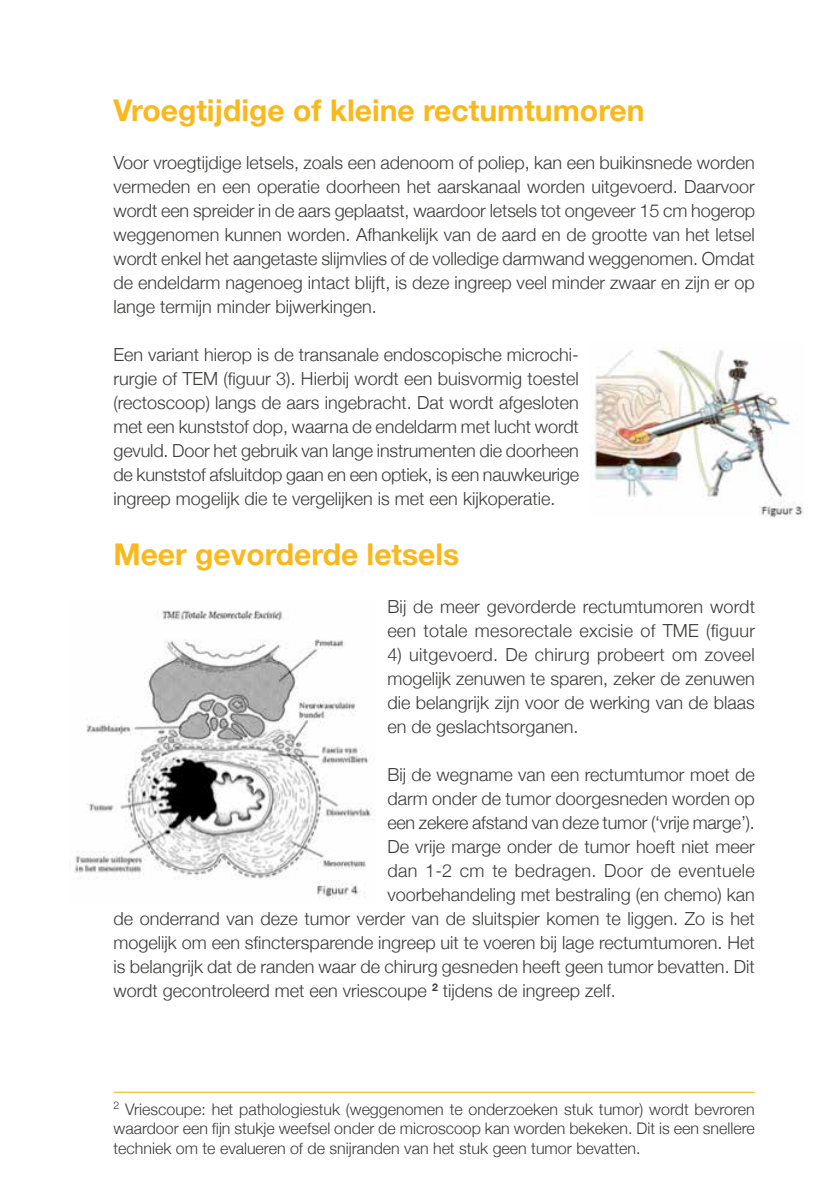
<style>
.page{position:relative;width:840px;height:1191px;background:#fff}
.page>*{position:absolute;margin:0;border:0;box-sizing:border-box;transform-origin:0 0}
.t1{font:700 30px "Helvetica Neue";color:#fbb81d}
.t2{font:300 18px/24px "Helvetica Neue";color:#3a3a39;text-align:justify}
.t3{font:300 16px/19.2px "Helvetica Neue";color:#3a3a39;text-align:justify}
</style>
<div class="page">
<img style="left:594px;top:347px;width:208px;height:170px">
<img style="left:74px;top:610px;width:300px;height:289px">
<hr style="left:113px;top:1091px;width:641px;height:1px;background:#f9b000">
<h1 class="t1" style="left:113px;top:92px;width:532px">Vroegtijdige of kleine rectumtumoren</h1>
<p class="t2" style="left:113px;top:150px;width:643px">Voor vroegtijdige letsels, zoals een adenoom of poliep, kan een buikinsnede worden vermeden en een operatie doorheen het aarskanaal worden uitgevoerd. Daarvoor wordt een spreider in de aars geplaatst, waardoor letsels tot ongeveer 15 cm hogerop weggenomen kunnen worden. Afhankelijk van de aard en de grootte van het letsel wordt enkel het aangetaste slijmvlies of de volledige darmwand weggenomen. Omdat de endeldarm nagenoeg intact blijft, is deze ingreep veel minder zwaar en zijn er op lange termijn minder bijwerkingen.</p>
<p class="t2" style="left:113px;top:342px;width:467px">Een variant hierop is de transanale endoscopische microchi&shy;rurgie of TEM (figuur 3). Hierbij wordt een buisvormig toestel (rectoscoop) langs de aars ingebracht. Dat wordt afgesloten met een kunststof dop, waarna de endeldarm met lucht wordt gevuld. Door het gebruik van lange instrumenten die doorheen de kunststof afsluitdop gaan en een optiek, is een nauwkeurige ingreep mogelijk die te vergelijken is met een kijkoperatie.</p>
<h1 class="t1" style="left:113px;top:536px;width:347px">Meer gevorderde letsels</h1>
<p class="t2" style="left:387px;top:594px;width:369px">Bij de meer gevorderde rectumtumoren wordt een totale mesorectale excisie of TME (figuur</p>
<p class="t2" style="left:387px;top:642px;width:369px">4) uitgevoerd. De chirurg probeert om zoveel mogelijk zenuwen te sparen, zeker de zenuwen die belangrijk zijn voor de werking van de blaas en de geslachtsorganen.</p>
<p class="t2" style="left:387px;top:762px;width:369px">Bij de wegname van een rectumtumor moet de</p>
<p class="t2" style="left:387px;top:786px;width:369px">darm onder de tumor doorgesneden worden op</p>
<p class="t2" style="left:387px;top:810px;width:369px">een zekere afstand van deze tumor (‘vrije marge’).</p>
<p class="t2" style="left:387px;top:834px;width:369px">De vrije marge onder de tumor hoeft niet meer</p>
<p class="t2" style="left:387px;top:858px;width:368px">dan 1-2 cm te bedragen. Door de eventuele</p>
<p class="t2" style="left:387px;top:882px;width:369px">voorbehandeling met bestraling (en chemo) kan</p>
<p class="t2" style="left:113px;top:906px;width:642px">de onderrand van deze tumor verder van de sluitspier komen te liggen. Zo is het</p>
<p class="t2" style="left:113px;top:930px;width:642px">mogelijk om een sfinctersparende ingreep uit te voeren bij lage rectumtumoren. Het</p>
<p class="t2" style="left:113px;top:954px;width:642px">is belangrijk dat de randen waar de chirurg gesneden heeft geen tumor bevatten. Dit</p>
<p class="t2" style="left:113px;top:978px;width:503px">wordt gecontroleerd met een vriescoupe <sup>2</sup> tijdens de ingreep zelf.</p>
<p class="t3" style="left:113px;top:1099px;width:642px"><sup>2</sup> Vriescoupe: het pathologiestuk (weggenomen te onderzoeken stuk tumor) wordt bevroren waardoor een fijn stukje weefsel onder de microscoop kan worden bekeken. Dit is een snellere techniek om te evalueren of de snijranden van het stuk geen tumor bevatten.</p>
</div>
